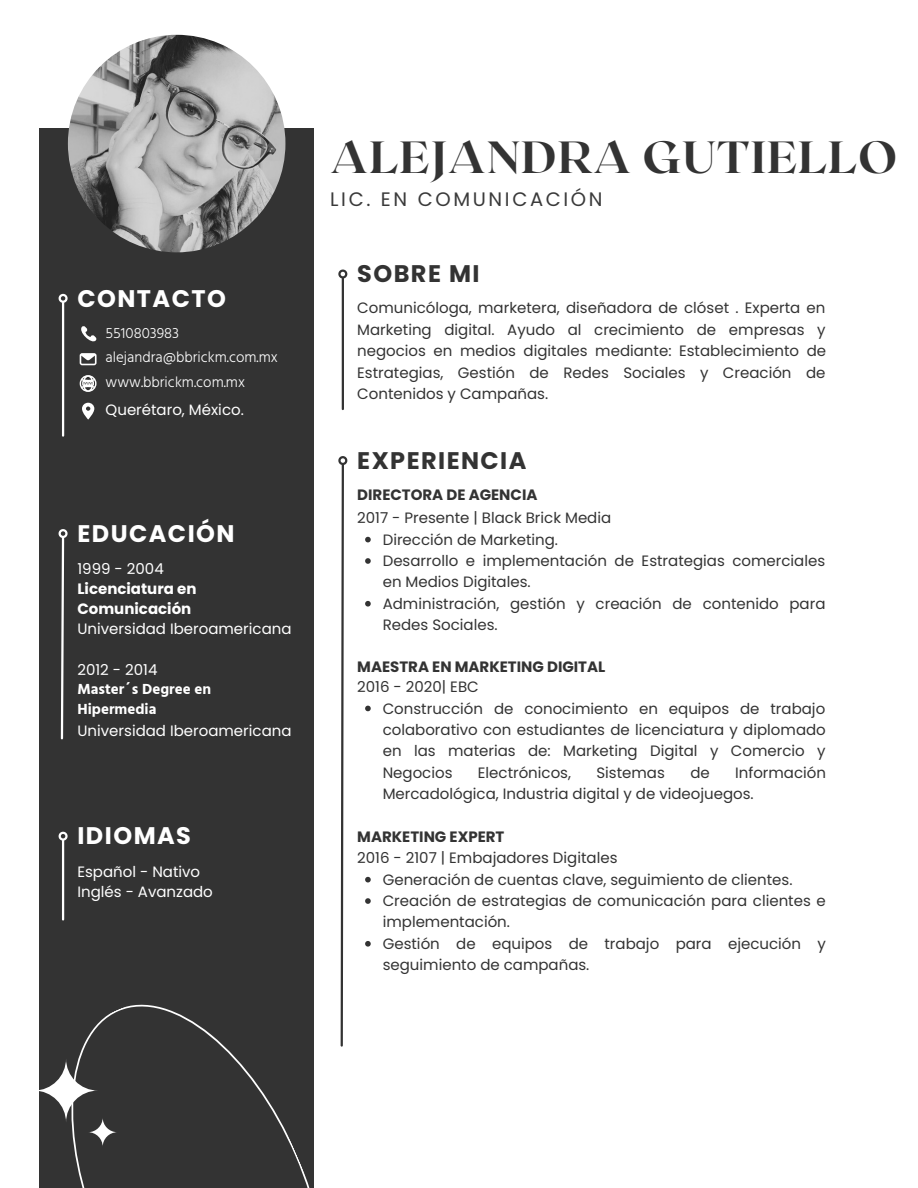
<style>
.page{position:relative;width:918px;height:1188px;background:#fff}
.page>*{position:absolute;margin:0;border:0;box-sizing:border-box;transform-origin:0 0}
.t1{font:800 45px "Roxborough CF";letter-spacing:.025em;color:#333}
.t2{font:700 24px "Poppins";letter-spacing:.06em;color:#fff}
.t3{font:700 24px "Poppins";letter-spacing:.06em;color:#333}
.t4{font:19.5px "Poppins";letter-spacing:.135em;color:#3a3a3a}
.t5{font:15px/21.5px "Poppins";color:#333}
.t6{font:15px/20.2px "Poppins";color:#fff}
.t7{font:700 15px "Poppins";color:#333}
.t8{font:300 15px/25.5px "Hind Madurai";color:#fff}
.t9{font:700 15px/20.2px "Poppins";color:#fff}
.t10{font:700 15px/20.2px "Hind Madurai";color:#fff}
</style>
<div class="page">
<div style="left:39px;top:129px;width:275px;height:1059px;background:#333"></div>
<img style="left:68px;top:35px;width:217px;height:217px;border-radius:50%">
<hr style="left:342px;top:279px;width:2px;height:130px;background:#333">
<svg style="left:338px;top:269px;width:10px;height:11px"></svg>
<svg style="left:338px;top:456px;width:10px;height:511px"></svg>
<hr style="left:62px;top:303px;width:2px;height:133px;background:#fff">
<svg style="left:58px;top:293px;width:10px;height:12px"></svg>
<svg style="left:58px;top:529px;width:10px;height:211px"></svg>
<hr style="left:62px;top:841px;width:2px;height:78px;background:#fff">
<svg style="left:58px;top:831px;width:10px;height:11px"></svg>
<svg style="left:81px;top:326px;width:16px;height:16px"></svg>
<svg style="left:80px;top:353px;width:17px;height:12px"></svg>
<svg style="left:80px;top:375px;width:17px;height:17px"></svg>
<svg style="left:82px;top:403px;width:12px;height:17px"></svg>
<svg style="left:365px;top:877px;width:6px;height:5px"></svg>
<svg style="left:365px;top:898px;width:6px;height:6px"></svg>
<svg style="left:365px;top:941px;width:6px;height:6px"></svg>
<svg style="left:365px;top:706px;width:6px;height:5px"></svg>
<svg style="left:365px;top:537px;width:6px;height:5px"></svg>
<svg style="left:365px;top:558px;width:6px;height:6px"></svg>
<svg style="left:365px;top:601px;width:6px;height:6px"></svg>
<svg style="left:71px;top:967px;width:272px;height:221px"></svg>
<svg style="left:34px;top:1059px;width:64px;height:64px"></svg>
<svg style="left:88px;top:1118px;width:29px;height:29px"></svg>
<h2 class="t2" style="left:77px;top:281px;width:150px">CONTACTO</h2>
<p class="t8" style="left:106px;top:320px;width:75px">5510803983</p>
<p class="t8" style="left:106px;top:344px;width:174px">alejandra@bbrickm.com.mx www.bbrickm.com.mx</p>
<p class="t6" style="left:106px;top:400px;width:140px">Querétaro, México.</p>
<h2 class="t2" style="left:77px;top:517px;width:159px">EDUCACIÓN</h2>
<p class="t6" style="left:77px;top:558px;width:88px">1999 - 2004</p>
<p class="t9" style="left:77px;top:578px;width:120px">Licenciatura en<br>Comunicación</p>
<p class="t6" style="left:77px;top:619px;width:216px">Universidad Iberoamericana</p>
<p class="t6" style="left:77px;top:660px;width:81px">2012 - 2014</p>
<p class="t10" style="left:77px;top:679px;width:135px">Master´s Degree en<br>Hipermedia</p>
<p class="t6" style="left:77px;top:720px;width:216px">Universidad Iberoamericana</p>
<h2 class="t2" style="left:77px;top:819px;width:115px">IDIOMAS</h2>
<p class="t6" style="left:77px;top:861px;width:137px">Español - Nativo<br>Inglés - Avanzado</p>
<h1 class="t1" style="left:330px;top:128px;width:569px">ALEJANDRA GUTIELLO</h1>
<h3 class="t4" style="left:330px;top:185px;width:274px">LIC. EN COMUNICACIÓN</h3>
<h2 class="t3" style="left:357px;top:257px;width:124px">SOBRE MI</h2>
<p class="t5" style="left:357px;top:297px;width:470px;text-align:justify">Comunicóloga, marketera, diseñadora de clóset . Experta en Marketing digital. Ayudo al crecimiento de empresas y negocios en medios digitales mediante: Establecimiento de Estrategias, Gestión de Redes Sociales y Creación de Contenidos y Campañas.</p>
<h2 class="t3" style="left:357px;top:444px;width:171px">EXPERIENCIA</h2>
<p class="t7" style="left:357px;top:484px;width:182px">DIRECTORA DE AGENCIA</p>
<p class="t5" style="left:383px;top:507px;width:444px;text-indent:-25px">2017 - Presente | Black Brick Media<br>Dirección de Marketing.<br>Desarrollo e implementación de Estrategias comerciales en Medios Digitales.<br>Administración, gestión y creación de contenido para Redes Sociales.</p>
<p class="t7" style="left:357px;top:656px;width:250px">MAESTRA EN MARKETING DIGITAL</p>
<p class="t5" style="left:383px;top:676px;width:445px;text-indent:-25px">2016 - 2020| EBC<br>Construcción de conocimiento en equipos de trabajo colaborativo con estudiantes de licenciatura y diplomado en las materias de: Marketing Digital y Comercio y Negocios</p>
<p class="t5" style="left:383px;top:762px;width:445px;text-indent:352px">Información<br>Mercadológica, Industria digital y de videojuegos.</p>
<p class="t5" style="left:478px;top:762px;width:95px">Electrónicos,</p>
<p class="t5" style="left:596px;top:762px;width:70px">Sistemas</p>
<p class="t5" style="left:690px;top:762px;width:21px">de</p>
<p class="t7" style="left:357px;top:826px;width:149px">MARKETING EXPERT</p>
<p class="t5" style="left:383px;top:847px;width:445px;text-indent:-25px">2016 - 2107 | Embajadores Digitales<br>Generación de cuentas clave, seguimiento de clientes.<br>Creación de estrategias de comunicación para clientes e implementación.<br>Gestión de equipos de trabajo para ejecución y seguimiento de campañas.</p>
</div>
